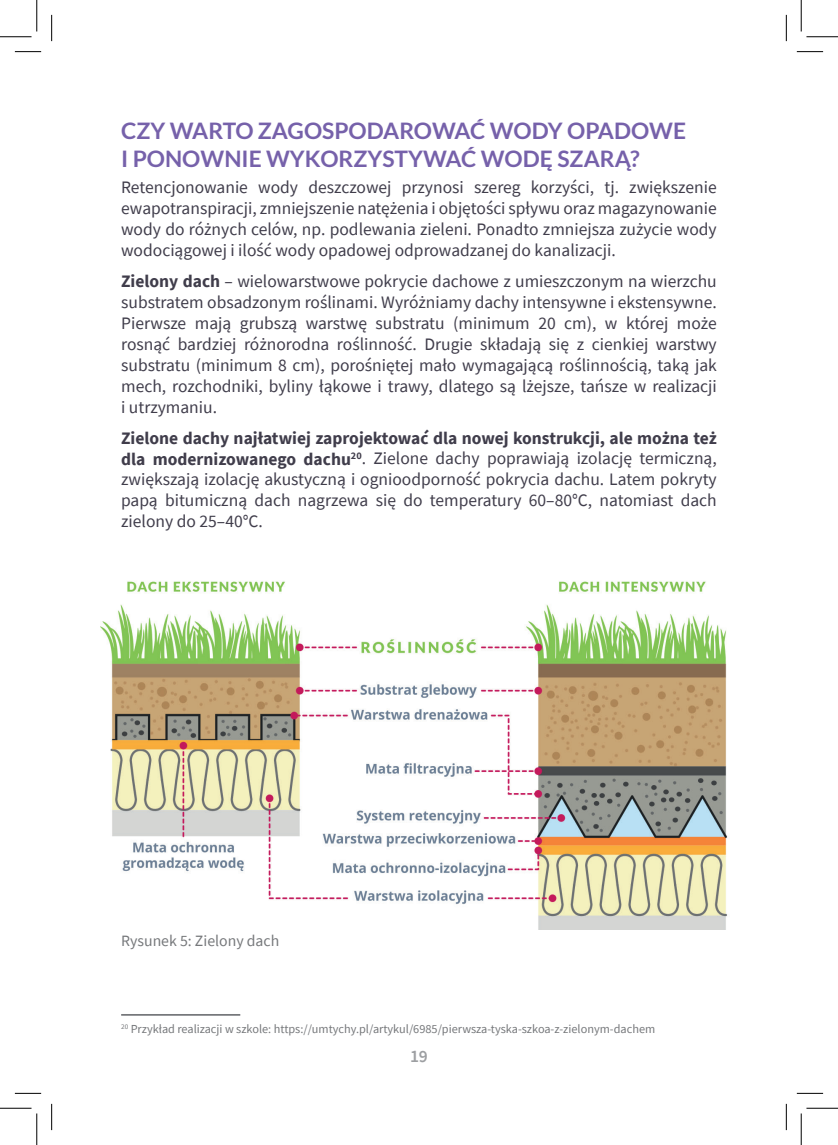
<style>
.page{position:relative;width:838px;height:1145px;background:#fff}
.page>*{position:absolute;margin:0;border:0;box-sizing:border-box;transform-origin:0 0}
.t1{font:700 22.75px/27.3px "Lato";color:#7661aa}
.t2{font:17.5px/21px "Source Sans Pro";color:#403d4b;text-align:justify}
.t3{font:600 17.5px "Source Sans Pro";color:#9d9fa2}
.t4{font:15.75px "Source Sans Pro";color:#76787b}
.t5{font:12.25px "Source Sans Pro";color:#76787b}
.s1{font-weight:700}
</style>
<div class="page">
<img style="left:100px;top:581px;width:628px;height:349px">
<hr style="left:121px;top:1014px;width:119px;height:2px;background:#76787b">
<svg style="left:15px;top:51px;width:26px;height:1px"></svg>
<svg style="left:796px;top:51px;width:27px;height:1px"></svg>
<svg style="left:15px;top:1093px;width:26px;height:1px"></svg>
<svg style="left:796px;top:1093px;width:27px;height:1px"></svg>
<svg style="left:51px;top:15px;width:1px;height:26px"></svg>
<svg style="left:51px;top:1104px;width:1px;height:26px"></svg>
<svg style="left:786px;top:15px;width:1px;height:26px"></svg>
<svg style="left:786px;top:1104px;width:1px;height:26px"></svg>
<hr style="left:0;top:36px;width:32px;height:1px;background:#000">
<hr style="left:806px;top:36px;width:31px;height:1px;background:#000">
<hr style="left:0;top:1108px;width:32px;height:1px;background:#000">
<hr style="left:806px;top:1108px;width:31px;height:1px;background:#000">
<hr style="left:36px;top:0;width:1px;height:31px;background:#000">
<hr style="left:36px;top:1113px;width:1px;height:32px;background:#000">
<hr style="left:800px;top:0;width:1px;height:31px;background:#000">
<hr style="left:800px;top:1113px;width:1px;height:32px;background:#000">
<h1 class="t1" style="left:121px;top:117px;width:566px">CZY WARTO ZAGOSPODAROWAĆ WODY OPADOWE<br>I PONOWNIE WYKORZYSTYWAĆ WODĘ SZARĄ?</h1>
<p class="t2" style="left:121px;top:176px;width:597px">Retencjonowanie wody deszczowej przynosi szereg korzyści, tj. zwiększenie ewapotranspiracji, zmniejszenie natężenia i objętości spływu oraz magazynowanie wody do różnych celów, np. podlewania zieleni. Ponadto zmniejsza zużycie wody wodociągowej i ilość wody opadowej odprowadzanej do kanalizacji.</p>
<p class="t2" style="left:121px;top:270px;width:597px"><span class="s1">Zielony dach</span> – wielowarstwowe pokrycie dachowe z umieszczonym na wierzchu substratem obsadzonym roślinami. Wyróżniamy dachy intensywne i ekstensywne.<br>Pierwsze mają grubszą warstwę substratu (minimum 20 cm), w której może rosnąć bardziej różnorodna roślinność. Drugie składają się z cienkiej warstwy substratu (minimum 8 cm), porośniętej mało wymagającą roślinnością, taką jak mech, rozchodniki, byliny łąkowe i trawy, dlatego są lżejsze, tańsze w realizacji i utrzymaniu.</p>
<p class="t2" style="left:121px;top:427px;width:597px"><span class="s1">Zielone dachy najłatwiej zaprojektować dla nowej konstrukcji, ale można też dla modernizowanego dachu</span><sup>20</sup>. Zielone dachy poprawiają izolację termiczną, zwiększają izolację akustyczną i ognioodporność pokrycia dachu. Latem pokryty papą bitumiczną dach nagrzewa się do temperatury 60–80°C, natomiast dach zielony do 25–40°C.</p>
<p class="t4" style="left:121px;top:931px;width:160px">Rysunek 5: Zielony dach</p>
<p class="t5" style="left:121px;top:1021px;width:535px"><sup>20</sup> Przykład realizacji w szkole: https://umtychy.pl/artykul/6985/pierwsza-tyska-szkoa-z-zielonym-dachem</p>
<p class="t3" style="left:410px;top:1045px;width:19px">19</p>
</div>
